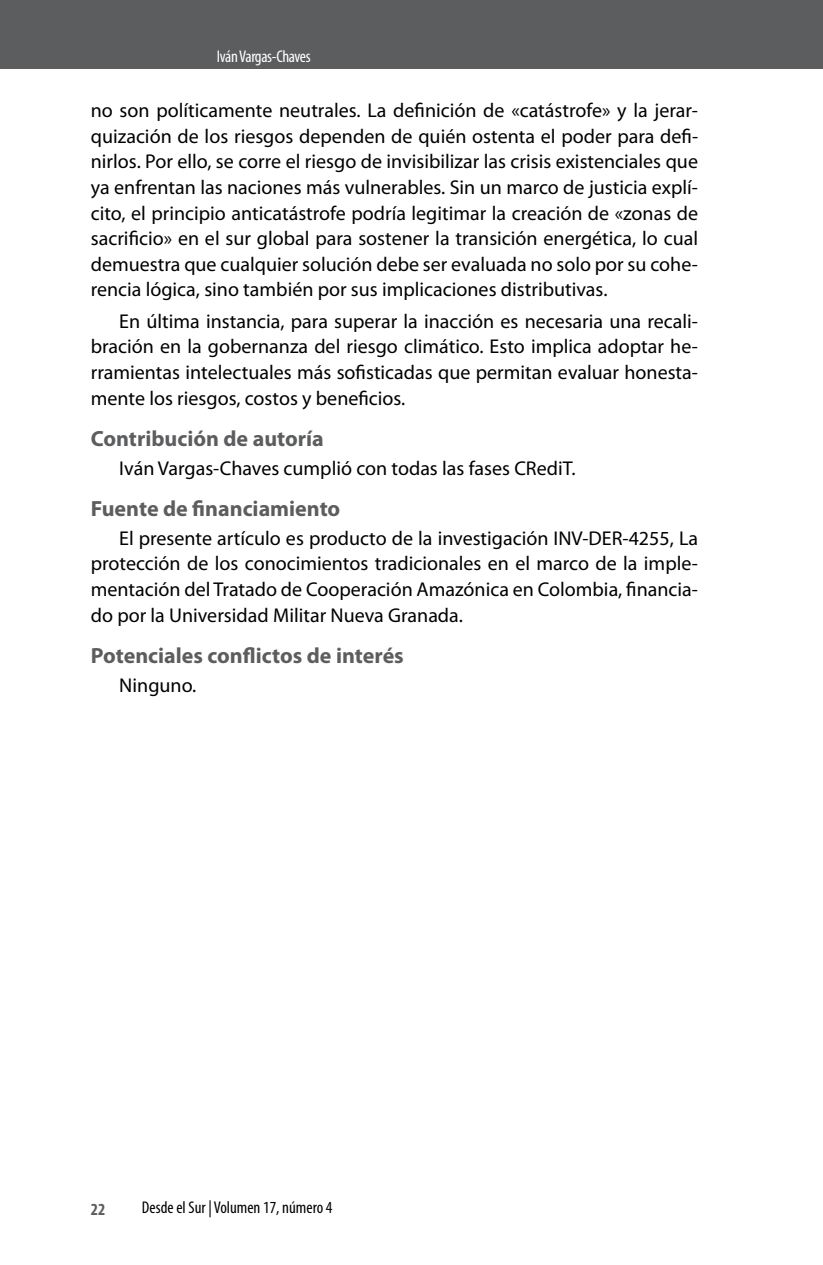
<style>
.page{position:relative;width:823px;height:1265px;background:#fff}
.page>*{position:absolute;margin:0;border:0;box-sizing:border-box;transform-origin:0 0}
.t1{font:700 22px "Myriad Pro";color:#5c5d5f}
.t2{font:20px/25.6px "Myriad Pro";color:#000;text-align:justify}
.t3{font:condensed 17px "Myriad Pro";color:#000}
.t4{font:condensed 17px "Myriad Pro";letter-spacing:-.025em;color:#fff}
.t5{font:700 condensed 17px "Myriad Pro";color:#5c5d5f}
</style>
<div class="page">
<div style="left:0;top:0;width:822px;height:68px;background:#5c5d5f"></div>
<p class="t4" style="left:217px;top:46px;width:95px">Iván Vargas-Chaves</p>
<p class="t2" style="left:91px;top:97px;width:608px">no son políticamente neutrales. La definición de «catástrofe» y la jerar&shy;quización de los riesgos dependen de quién ostenta el poder para defi&shy;nirlos. Por ello, se corre el riesgo de invisibilizar las crisis existenciales que ya enfrentan las naciones más vulnerables. Sin un marco de justicia explí&shy;cito, el principio anticatástrofe podría legitimar la creación de «zonas de sacrificio» en el sur global para sostener la transición energética, lo cual demuestra que cualquier solución debe ser evaluada no solo por su cohe&shy;rencia lógica, sino también por sus implicaciones distributivas.</p>
<p class="t2" style="left:91px;top:308px;width:608px;text-indent:28px">En última instancia, para superar la inacción es necesaria una recali&shy;bración en la gobernanza del riesgo climático. Esto implica adoptar he&shy;rramientas intelectuales más sofisticadas que permitan evaluar honesta&shy;mente los riesgos, costos y beneficios.</p>
<p class="t1" style="left:91px;top:424px;width:234px">Contribución de autoría</p>
<p class="t2" style="left:119px;top:455px;width:457px">Iván Vargas-Chaves cumplió con todas las fases CRediT.</p>
<p class="t1" style="left:91px;top:494px;width:251px">Fuente de financiamiento</p>
<p class="t2" style="left:91px;top:525px;width:608px;text-indent:28px">El presente artículo es producto de la investigación INV-DER-4255, La protección de los conocimientos tradicionales en el marco de la imple&shy;mentación del Tratado de Cooperación Amazónica en Colombia, financia&shy;do por la Universidad Militar Nueva Granada.</p>
<p class="t1" style="left:91px;top:641px;width:314px">Potenciales conflictos de interés</p>
<p class="t2" style="left:119px;top:671px;width:79px">Ninguno.</p>
<p class="t5" style="left:91px;top:1198px;width:16px">22</p>
<p class="t3" style="left:142px;top:1196px;width:192px">Desde el Sur | Volumen 17, número 4</p>
</div>
